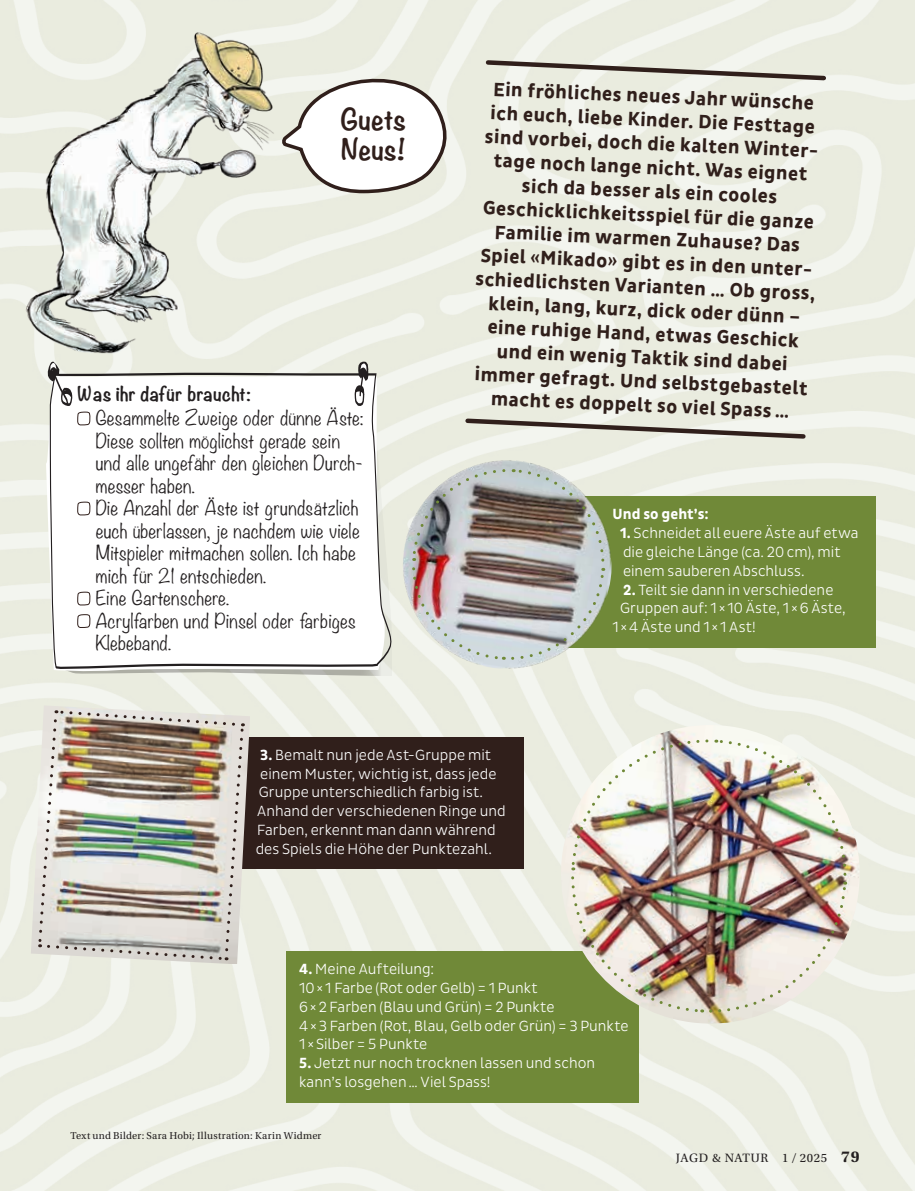
<style>
.page{position:relative;width:915px;height:1191px;background:#fff}
.page>*{position:absolute;margin:0;border:0;box-sizing:border-box;transform-origin:0 0}
.t1{font:700 26.55px/29.8px "Noteworthy";color:#301f1b}
.t2{font:700 19.65px/23.9px "Pluto Sans Cond";color:#301f1b;text-align:center}
.t3{font:300 18px/22.5px "Noteworthy";letter-spacing:.02em;color:#231f20}
.t4{font:700 18px "Noteworthy";letter-spacing:.02em;color:#231f20}
.t5{font:300 15px/18.8px "Pluto Sans Cond";letter-spacing:.005em;color:#fff}
.t6{font:700 15px "Pluto Sans Cond";letter-spacing:.005em;color:#fff}
.t7{font:12.75px "Utopia Std";letter-spacing:.05em;color:#231f20}
.t8{font:10.5px "Utopia Std";letter-spacing:.025em;color:#231f20}
.s1{font-weight:700}
.s2{font-weight:700;font-size:16.5px}
</style>
<div class="page">
<img style="left:0;top:0;width:914px;height:1191px">
<img style="left:13px;top:19px;width:273px;height:342px">
<svg style="left:462px;top:416px;width:345px;height:25px"></svg>
<svg style="left:483px;top:58px;width:345px;height:25px"></svg>
<svg style="left:278px;top:63px;width:173px;height:132px"></svg>
<svg style="left:49px;top:372px;width:345px;height:297px"></svg>
<svg style="left:353px;top:357px;width:19px;height:49px"></svg>
<svg style="left:45px;top:359px;width:46px;height:67px"></svg>
<svg style="left:76px;top:501px;width:15px;height:15px"></svg>
<svg style="left:76px;top:591px;width:15px;height:15px"></svg>
<svg style="left:76px;top:614px;width:15px;height:15px"></svg>
<div style="left:524px;top:497px;width:352px;height:151px;background:#708938"></div>
<div style="left:210px;top:737px;width:314px;height:131px;background:#301f1b"></div>
<div style="left:286px;top:950px;width:352px;height:152px;background:#708938"></div>
<img style="left:31px;top:705px;width:219px;height:259px">
<img style="left:37px;top:709px;width:208px;height:252px">
<img style="left:551px;top:725px;width:318px;height:308px">
<img style="left:569px;top:738px;width:278px;height:276px">
<img style="left:396px;top:460px;width:222px;height:215px">
<img style="left:410px;top:467px;width:195px;height:194px">
<h1 class="t1" style="left:340px;top:104px;width:67px">Guets<br>Neus!</h1>
<p class="t4" style="left:77px;top:378px;width:175px">Was ihr dafür braucht:</p>
<p class="t3" style="left:96px;top:406px;width:269px">Gesammelte Zweige oder dünne Äste:<br>Diese sollten möglichst gerade sein und alle ungefähr den gleichen Durch&shy;messer haben.<br>Die Anzahl der Äste ist grundsätzlich euch überlassen, je nachdem wie viele<br>Mitspieler mitmachen sollen. Ich habe mich für 21 entschieden.<br>Eine Gartenschere.<br>Acrylfarben und Pinsel oder farbiges<br>Klebeband.</p>
<p class="t2" style="left:482px;top:78px;width:341px;rotate:2deg">Ein fröhliches neues Jahr wünsche ich euch, liebe Kinder. Die Festtage sind vorbei, doch die kalten Winter&shy;tage noch lange nicht. Was eignet sich da besser als ein cooles Geschicklichkeitsspiel für die ganze Familie im warmen Zuhause? Das Spiel «Mikado» gibt es in den unter&shy;schiedlichsten Varianten … Ob gross, klein, lang, kurz, dick oder dünn – eine ruhige Hand, etwas Geschick und ein wenig Taktik sind dabei immer gefragt. Und selbstgebastelt macht es doppelt so viel Spass …</p>
<p class="t6" style="left:612px;top:506px;width:98px">Und so geht’s:</p>
<p class="t5" style="left:619px;top:524px;width:240px"><span class="s1">1.</span> Schneidet all euere Äste auf etwa die gleiche Länge (ca. 20 cm), mit einem sauberen Abschluss.</p>
<p class="t5" style="left:622px;top:580px;width:212px"><span class="s1">2.</span> Teilt sie dann in verschiedene</p>
<p class="t5" style="left:619px;top:599px;width:227px">Gruppen auf: 1 × 10 Äste, 1 ×6 Äste,</p>
<p class="t5" style="left:612px;top:617px;width:145px">1×4 Äste und 1×1 Ast!</p>
<p class="t5" style="left:260px;top:745px;width:232px"><span class="s1">3.</span> Bemalt nun jede Ast-Gruppe mit</p>
<p class="t5" style="left:260px;top:764px;width:238px">einem Muster, wichtig ist, dass jede</p>
<p class="t5" style="left:258px;top:783px;width:226px">Gruppe unterschiedlich farbig ist.</p>
<p class="t5" style="left:257px;top:802px;width:250px">Anhand der verschiedenen Ringe und</p>
<p class="t5" style="left:257px;top:820px;width:240px">Farben, erkennt man dann während</p>
<p class="t5" style="left:255px;top:839px;width:238px">des Spiels die Höhe der Punktezahl.</p>
<p class="t5" style="left:299px;top:960px;width:331px"><span class="s1">4.</span> Meine Aufteilung:<br>10× 1 Farbe (Rot oder Gelb) = 1 Punkt<br>6×2 Farben (Blau und Grün) = 2 Punkte<br>4×3 Farben (Rot, Blau, Gelb oder Grün) = 3 Punkte<br>1 ×Silber = 5 Punkte</p>
<p class="t5" style="left:299px;top:1053px;width:297px"><span class="s1">5.</span> Jetzt nur noch trocknen lassen und schon kann’s losgehen… Viel Spass!</p>
<p class="t8" style="left:70px;top:1129px;width:252px">Text und Bilder: Sara Hobi; Illustration: Karin Widmer</p>
<p class="t7" style="left:675px;top:1151px;width:185px">JAGD &amp; NATUR 1 / 2025 <span class="s2">79</span></p>
</div>
